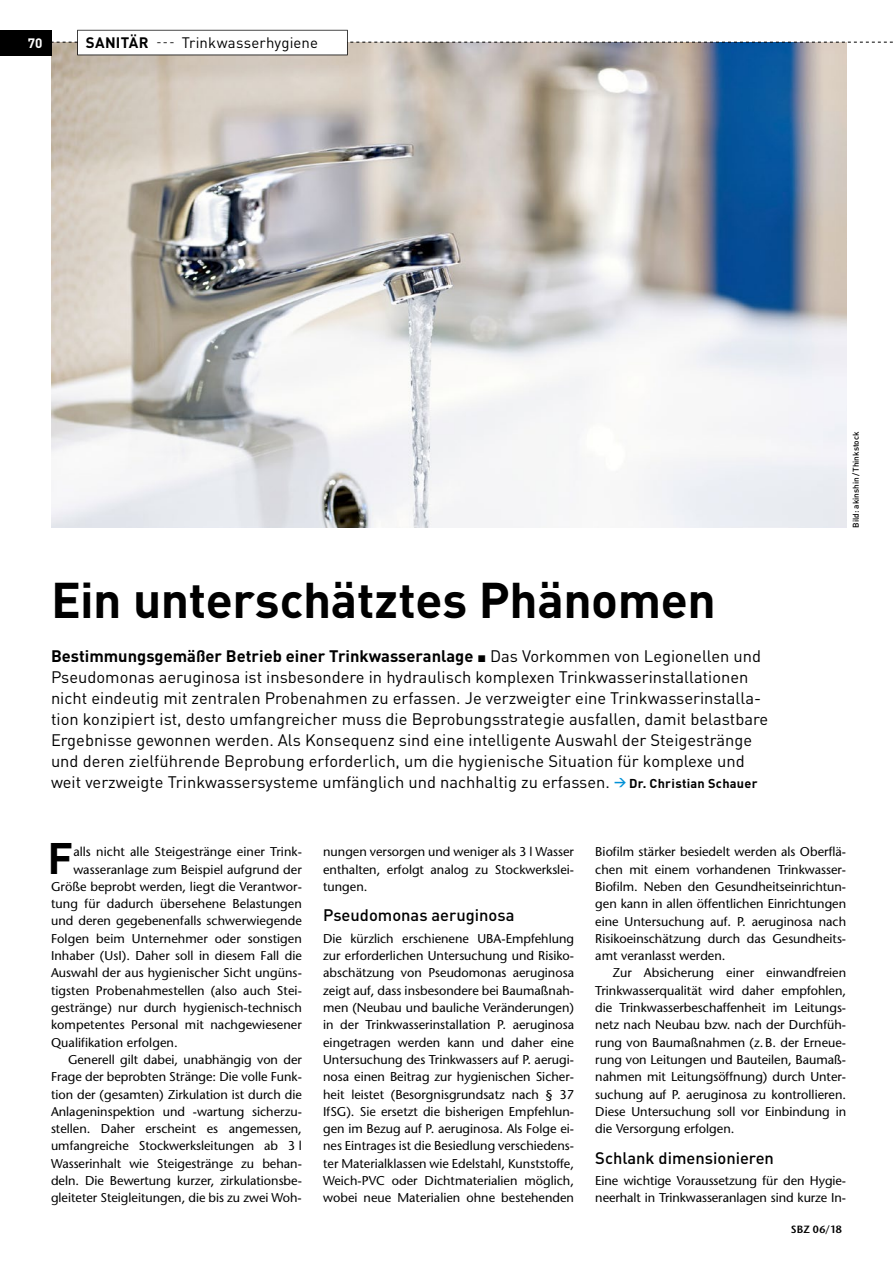
<style>
.page{position:relative;width:893px;height:1263px;background:#fff}
.page>*{position:absolute;margin:0;border:0;box-sizing:border-box;transform-origin:0 0}
.t1{font:700 49.5px "DIN Pro";letter-spacing:-.01em;color:#000}
.t2{font:700 43.5px "DIN Pro";color:#000}
.t3{font:16.5px/21px "DIN Pro";color:#000}
.t4{font:500 16.5px "DIN Pro";color:#000}
.t5{font:15px "DIN Pro";letter-spacing:.005em;color:#000}
.t6{font:700 13.5px "DIN Pro";color:#fff}
.t7{font:500 12.75px/17.2px "Stone Sans Std";color:#000;text-align:justify}
.t8{font:600 10.5px "Stone Sans Std";letter-spacing:.01em;color:#000}
.t9{font:500 8.25px "DIN Pro";color:#000}
.s1{font-weight:700}
.s2{font-size:12px}
.s3{font-weight:700;font-size:12px;color:#0090d6}
.s4{font-weight:700;font-size:12.75px}
</style>
<div class="page">
<img style="left:51px;top:43px;width:795px;height:485px">
<svg style="left:51px;top:42px;width:842px;height:1px"></svg>
<svg style="left:77px;top:30px;width:271px;height:25px"></svg>
<div style="left:78px;top:31px;width:269px;height:24px;background:#fff"></div>
<div style="left:0;top:30px;width:51px;height:25px;background:#000"></div>
<p class="t6" style="left:28px;top:34px;width:16px">70</p>
<p class="t5" style="left:86px;top:33px;width:234px"><span class="s1">SANITÄR</span> <span class="s2">---</span> Trinkwasserhygiene</p>
<h1 class="t1" style="left:51px;top:566px;width:666px">Ein unterschätztes Phänomen</h1>
<p class="t3" style="left:51px;top:644px;width:719px"><span class="s1">Bestimmungsgemäßer Betrieb einer Trinkwasseranlage</span> ▪ Das Vorkommen von Legionellen und Pseudomonas aeruginosa ist insbesondere in hydraulisch komplexen Trinkwasserinstallationen nicht eindeutig mit zentralen Probenahmen zu erfassen. Je verzweigter eine Trinkwasserinstalla&shy;tion konzipiert ist, desto umfangreicher muss die Beprobungsstrategie ausfallen, damit belastbare Ergebnisse gewonnen werden. Als Konsequenz sind eine intelligente Auswahl der Steigestränge und deren zielführende Beprobung erforderlich, um die hygienische Situation für komplexe und weit verzweigte Trinkwassersysteme umfänglich und nachhaltig zu erfassen. <span class="s3">→</span> <span class="s4">Dr. Christian Schauer</span></p>
<p class="t9" style="left:850px;top:528px;width:98px;rotate:-90deg">Bild: akinshin/Thinkstock</p>
<h2 class="t2" style="left:47px;top:828px;width:27px">F</h2>
<p class="t7" style="left:73px;top:843px;width:230px">alls nicht alle Steigestränge einer Trink-</p>
<p class="t7" style="left:73px;top:860px;width:230px">wasseranlage zum Beispiel aufgrund der</p>
<p class="t7" style="left:51px;top:878px;width:252px">Größe beprobt werden, liegt die Verantwor-</p>
<p class="t7" style="left:51px;top:895px;width:252px">tung für dadurch übersehene Belastungen</p>
<p class="t7" style="left:51px;top:912px;width:252px">und deren gegebenenfalls schwerwiegende</p>
<p class="t7" style="left:51px;top:930px;width:252px">Folgen beim Unternehmer oder sonstigen</p>
<p class="t7" style="left:51px;top:947px;width:252px">Inhaber (UsI). Daher soll in diesem Fall die</p>
<p class="t7" style="left:51px;top:964px;width:252px">Auswahl der aus hygienischer Sicht ungüns-</p>
<p class="t7" style="left:51px;top:982px;width:252px">tigsten Probenahmestellen (also auch Stei-</p>
<p class="t7" style="left:51px;top:999px;width:252px">gestränge) nur durch hygienisch-technisch</p>
<p class="t7" style="left:51px;top:1016px;width:252px">kompetentes Personal mit nachgewiesener</p>
<p class="t7" style="left:51px;top:1033px;width:128px">Qualifikation erfolgen.</p>
<p class="t7" style="left:68px;top:1051px;width:235px">Generell gilt dabei, unabhängig von der</p>
<p class="t7" style="left:51px;top:1068px;width:252px">Frage der beprobten Stränge: Die volle Funk-</p>
<p class="t7" style="left:51px;top:1085px;width:252px">tion der (gesamten) Zirkulation ist durch die</p>
<p class="t7" style="left:51px;top:1103px;width:252px">Anlageninspektion und -wartung sicherzu-</p>
<p class="t7" style="left:51px;top:1120px;width:252px">stellen. Daher erscheint es angemessen,</p>
<p class="t7" style="left:51px;top:1137px;width:252px">umfangreiche Stockwerksleitungen ab 3 l</p>
<p class="t7" style="left:51px;top:1155px;width:252px">Wasserinhalt wie Steigestränge zu behan-</p>
<p class="t7" style="left:51px;top:1172px;width:252px">deln. Die Bewertung kurzer, zirkulationsbe-</p>
<p class="t7" style="left:51px;top:1189px;width:252px">gleiteter Steigleitungen, die bis zu zwei Woh-</p>
<p class="t7" style="left:323px;top:843px;width:252px">nungen versorgen und weniger als 3 l Wasser enthalten, erfolgt analog zu Stockwerkslei&shy;tungen.</p>
<p class="t4" style="left:323px;top:904px;width:193px">Pseudomonas aeruginosa</p>
<p class="t7" style="left:323px;top:930px;width:252px">Die kürzlich erschienene UBA-Empfehlung zur erforderlichen Untersuchung und Risiko&shy;abschätzung von Pseudomonas aeruginosa zeigt auf, dass insbesondere bei Baumaßnah&shy;men (Neubau und bauliche Veränderungen) in der Trinkwasserinstallation P. aeruginosa eingetragen werden kann und daher eine Untersuchung des Trinkwassers auf P. aerugi&shy;nosa einen Beitrag zur hygienischen Sicher&shy;heit leistet (Besorgnisgrundsatz nach § 37<br>IfSG). Sie ersetzt die bisherigen Empfehlun&shy;gen im Bezug auf P. aeruginosa. Als Folge ei&shy;nes Eintrages ist die Besiedlung verschiedens&shy;ter Materialklassen wie Edelstahl, Kunststoffe, Weich-PVC oder Dichtmaterialien möglich, wobei neue Materialien ohne bestehenden</p>
<p class="t7" style="left:595px;top:843px;width:252px">Biofilm stärker besiedelt werden als Oberflä&shy;chen mit einem vorhandenen Trinkwasser-Biofilm. Neben den Gesundheitseinrichtun&shy;gen kann in allen öffentlichen Einrichtungen eine Untersuchung auf. P. aeruginosa nach Risikoeinschätzung durch das Gesundheits&shy;amt veranlasst werden.</p>
<p class="t7" style="left:595px;top:964px;width:252px;text-indent:17px">Zur Absicherung einer einwandfreien Trinkwasserqualität wird daher empfohlen, die Trinkwasserbeschaffenheit im Leitungs&shy;netz nach Neubau bzw. nach der Durchfüh&shy;rung von Baumaßnahmen (z.B. der Erneue&shy;rung von Leitungen und Bauteilen, Baumaß&shy;nahmen mit Leitungsöffnung) durch Unter&shy;suchung auf P. aeruginosa zu kontrollieren.<br>Diese Untersuchung soll vor Einbindung in die Versorgung erfolgen.</p>
<p class="t4" style="left:595px;top:1146px;width:180px">Schlank dimensionieren</p>
<p class="t7" style="left:595px;top:1172px;width:252px">Eine wichtige Voraussetzung für den Hygie&shy;neerhalt in Trinkwasseranlagen sind kurze In-</p>
<p class="t8" style="left:791px;top:1223px;width:53px">SBZ 06/18</p>
</div>
